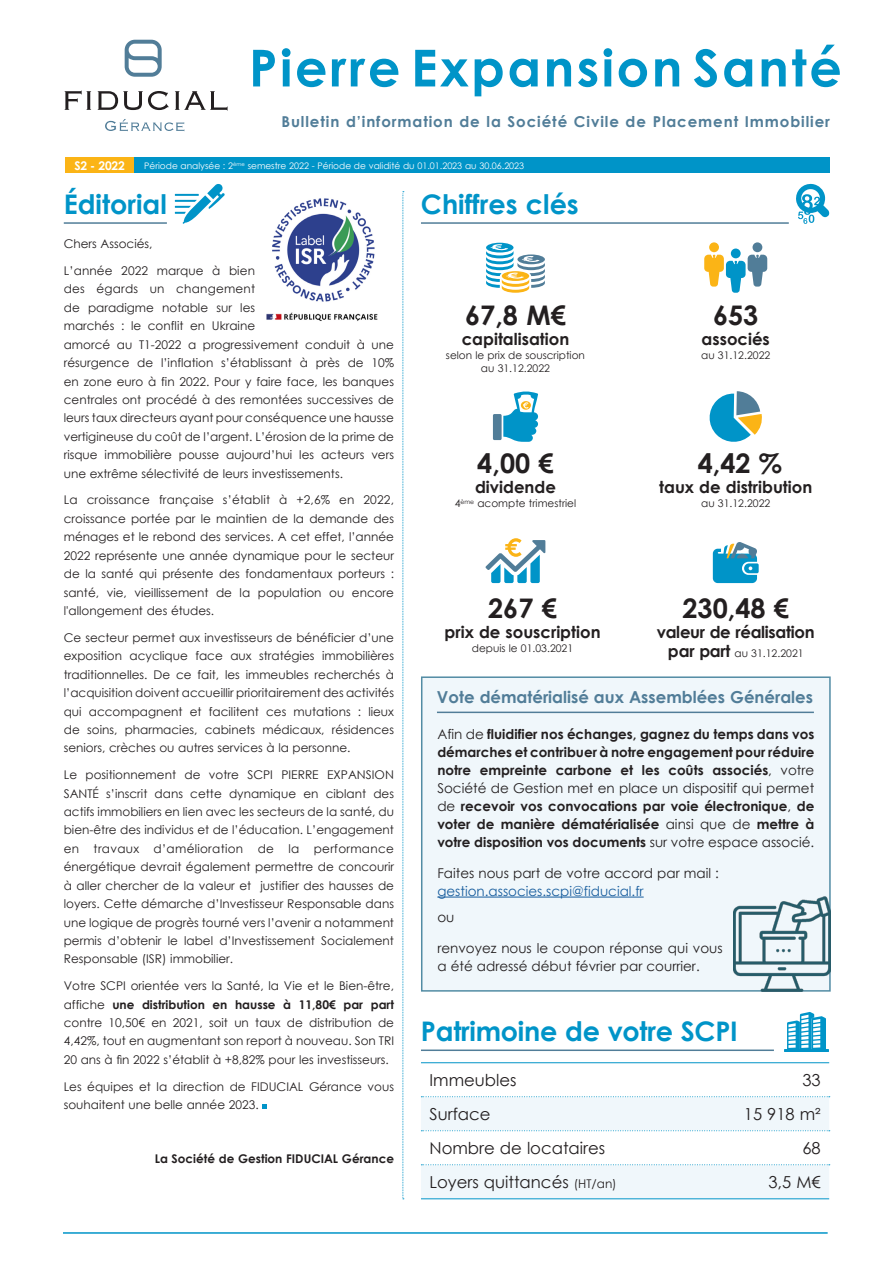
<style>
.page{position:relative;width:893px;height:1263px;background:#fff}
.page>*{position:absolute;margin:0;border:0;box-sizing:border-box;transform-origin:0 0}
.t1{font:700 51px "Century Gothic";letter-spacing:.05em;color:#0094c8}
.t2{font:700 27px "Century Gothic";color:#0094c8}
.t3{font:700 27px "Century Gothic";color:#231f20}
.t4{font:700 16.5px "Century Gothic";color:#231f20}
.t5{font:16.5px "Century Gothic";color:#231f20}
.t6{font:700 16.5px "Century Gothic";color:#517d98}
.t7{font:700 15px "Century Gothic";letter-spacing:.06em;color:#517d98}
.t8{font:700 13.5px/18px "Century Gothic";color:#231f20;text-align:justify}
.t9{font:13.5px/18px "Century Gothic";color:#231f20}
.t10{font:12px/18.5px "Century Gothic";color:#231f20;text-align:justify}
.t11{font:700 12px "Century Gothic";color:#231f20}
.t12{font:700 12px "Century Gothic";letter-spacing:-.02em;color:#fff}
.t13{font:10.5px/12.6px "Century Gothic";color:#231f20;text-align:center}
.t14{font:9px "Century Gothic";color:#fff}
.s1{font-weight:700}
.s2{font-weight:700;font-size:16.5px}
.s3{font-weight:400}
.s4{color:#175d9e}
.s5{font-size:12px}
</style>
<div class="page">
<hr style="left:63px;top:1232px;width:765px;height:2px;background:#0094c8">
<hr style="left:421px;top:222px;width:368px;height:2px;background:#517d98">
<svg style="left:796px;top:183px;width:34px;height:41px"></svg>
<svg style="left:402px;top:191px;width:2px;height:1008px"></svg>
<hr style="left:64px;top:222px;width:103px;height:2px;background:#517d98">
<svg style="left:175px;top:184px;width:50px;height:40px"></svg>
<div style="left:65px;top:157px;width:70px;height:16px;background:#fbb416"></div>
<div style="left:135px;top:157px;width:695px;height:16px;background:#0094c8"></div>
<svg style="left:65px;top:90px;width:26px;height:20px"></svg>
<svg style="left:98px;top:91px;width:71px;height:19px"></svg>
<svg style="left:175px;top:91px;width:53px;height:20px"></svg>
<svg style="left:105px;top:119px;width:79px;height:12px"></svg>
<svg style="left:125px;top:40px;width:37px;height:37px"></svg>
<div style="left:709px;top:242px;width:10px;height:10px;background:#fbb416;border-radius:50%"></div>
<div style="left:731px;top:249px;width:10px;height:9px;background:#0094c8;border-radius:50%"></div>
<div style="left:752px;top:242px;width:10px;height:10px;background:#517d98;border-radius:50%"></div>
<svg style="left:704px;top:255px;width:63px;height:38px"></svg>
<svg style="left:709px;top:391px;width:53px;height:51px"></svg>
<div style="left:493px;top:414px;width:9px;height:26px;background:#517d98"></div>
<svg style="left:503px;top:391px;width:35px;height:51px"></svg>
<svg style="left:486px;top:538px;width:59px;height:45px"></svg>
<svg style="left:713px;top:542px;width:46px;height:41px"></svg>
<svg style="left:486px;top:243px;width:59px;height:50px"></svg>
<svg style="left:421px;top:1096px;width:409px;height:103px"></svg>
<hr style="left:421px;top:1198px;width:408px;height:1px;background:#0094c8">
<hr style="left:421px;top:1062px;width:408px;height:1px;background:#0094c8">
<svg style="left:262px;top:1105px;width:5px;height:4px"></svg>
<hr style="left:421px;top:1049px;width:353px;height:2px;background:#517d98">
<svg style="left:784px;top:1012px;width:45px;height:40px"></svg>
<div style="left:422px;top:677px;width:408px;height:314px;background:#f0f7fb"></div>
<hr style="left:437px;top:897px;width:207px;height:1px;background:#175d9e">
<div style="left:421px;top:676px;width:410px;height:316px;border:2px solid #528ca4"></div>
<hr style="left:437px;top:712px;width:377px;height:1px;background:#517d98">
<img style="left:733px;top:895px;width:98px;height:97px">
<img style="left:266px;top:198px;width:112px;height:123px">
<p class="t12" style="left:74px;top:156px;width:52px">S2 - 2022</p>
<p class="t1" style="left:249px;top:29px;width:594px">Pierre Expansion Santé</p>
<p class="t7" style="left:281px;top:110px;width:550px">Bulletin d’information de la Société Civile de Placement Immobilier</p>
<p class="t14" style="left:144px;top:159px;width:381px">Période analysée : 2<sup>ème</sup> semestre 2022 - Période de validité du 01.01.2023 au 30.06.2023</p>
<p class="t2" style="left:64px;top:183px;width:105px">Éditorial</p>
<p class="t2" style="left:421px;top:183px;width:159px">Chiffres clés</p>
<p class="t10" style="left:64px;top:234px;width:90px">Chers Associés,</p>
<p class="t10" style="left:64px;top:261px;width:332px;text-align:left">L’année 2022 marque à bien<br>des égards un changement<br>de paradigme notable sur les<br>marchés : le conflit en Ukraine<br>amorcé au T1-2022 a progressivement conduit à une résurgence de l’inflation s’établissant à près de 10% en zone euro à fin 2022. Pour y faire face, les banques centrales ont procédé à des remontées successives de leurs taux directeurs ayant pour conséquence une hausse vertigineuse du coût de l’argent. L’érosion de la prime de risque immobilière pousse aujourd’hui les acteurs vers une extrême sélectivité de leurs investissements.</p>
<p class="t10" style="left:64px;top:491px;width:332px">La croissance française s’établit à +2,6% en 2022, croissance portée par le maintien de la demande des ménages et le rebond des services. A cet effet, l’année 2022 représente une année dynamique pour le secteur de la santé qui présente des fondamentaux porteurs : santé, vie, vieillissement de la population ou encore l'allongement des études.</p>
<p class="t10" style="left:64px;top:628px;width:332px">Ce secteur permet aux investisseurs de bénéficier d’une exposition acyclique face aux stratégies immobilières traditionnelles. De ce fait, les immeubles recherchés à l’acquisition doivent accueillir prioritairement des activités qui accompagnent et facilitent ces mutations : lieux de soins, pharmacies, cabinets médicaux, résidences seniors, crèches ou autres services à la personne.</p>
<p class="t10" style="left:64px;top:765px;width:332px">Le positionnement de votre SCPI PIERRE EXPANSION SANTÉ s’inscrit dans cette dynamique en ciblant des actifs immobiliers en lien avec les secteurs de la santé, du bien-être des individus et de l’éducation. L’engagement en travaux d’amélioration de la performance énergétique devrait également permettre de concourir à aller chercher de la valeur et justifier des hausses de loyers. Cette démarche d’Investisseur Responsable dans une logique de progrès tourné vers l’avenir a notamment permis d’obtenir le label d’Investissement Socialement Responsable (ISR) immobilier.</p>
<p class="t10" style="left:64px;top:976px;width:332px">Votre SCPI orientée vers la Santé, la Vie et le Bien-être, affiche <span class="s1">une distribution en hausse à 11,80€ par part </span>contre 10,50€ en 2021, soit un taux de distribution de 4,42%, tout en augmentant son report à nouveau. Son TRI 20 ans à fin 2022 s’établit à +8,82% pour les investisseurs.</p>
<p class="t10" style="left:64px;top:1077px;width:332px">Les équipes et la direction de FIDUCIAL Gérance vous souhaitent une belle année 2023.</p>
<p class="t11" style="left:155px;top:1149px;width:241px">La Société de Gestion FIDUCIAL Gérance</p>
<p class="t3" style="left:465px;top:294px;width:102px">67,8 M€</p>
<p class="t4" style="left:462px;top:326px;width:109px">capitalisation</p>
<p class="t13" style="left:446px;top:349px;width:141px">selon le prix de souscription au 31.12.2022</p>
<p class="t3" style="left:477px;top:443px;width:78px">4,00 €</p>
<p class="t4" style="left:475px;top:474px;width:82px">dividende</p>
<p class="t13" style="left:455px;top:497px;width:123px">4<sup>ème</sup> acompte trimestriel</p>
<p class="t3" style="left:488px;top:588px;width:70px">267 €</p>
<p class="t4" style="left:445px;top:619px;width:158px">prix de souscription</p>
<p class="t13" style="left:472px;top:642px;width:103px">depuis le 01.03.2021</p>
<p class="t3" style="left:713px;top:294px;width:47px">653</p>
<p class="t4" style="left:702px;top:326px;width:70px">associés</p>
<p class="t13" style="left:701px;top:349px;width:71px">au 31.12.2022</p>
<p class="t3" style="left:698px;top:443px;width:86px">4,42 %</p>
<p class="t4" style="left:659px;top:474px;width:155px">taux de distribution</p>
<p class="t13" style="left:701px;top:497px;width:71px">au 31.12.2022</p>
<p class="t3" style="left:682px;top:588px;width:108px">230,48 €</p>
<p class="t4" style="left:657px;top:619px;width:160px">valeur de réalisation</p>
<p class="t13" style="left:668px;top:647px;width:137px"><span class="s2">par part</span> au 31.12.2021</p>
<p class="t6" style="left:437px;top:684px;width:378px">Vote dématérialisé aux Assemblées Générales</p>
<p class="t8" style="left:437px;top:724px;width:378px"><span class="s3">Afin de</span> fluidifier nos échanges, gagnez du temps dans vos démarches et contribuer à notre engagement pour réduire notre empreinte carbone et les coûts associés<span class="s3">, votre Société de Gestion met en place un dispositif qui permet de</span> recevoir vos convocations par voie électronique<span class="s3">,</span> de voter de manière dématérialisée <span class="s3">ainsi que de</span> mettre à votre disposition vos documents <span class="s3">sur votre espace associé.</span></p>
<p class="t9" style="left:437px;top:864px;width:283px">Faites nous part de votre accord par mail : <span class="s4">gestion.associes.scpi@fiducial.fr</span></p>
<p class="t9" style="left:437px;top:908px;width:19px">ou</p>
<p class="t9" style="left:437px;top:939px;width:287px">renvoyez nous le coupon réponse qui vous a été adressé début février par courrier.</p>
<p class="t2" style="left:421px;top:1011px;width:318px">Patrimoine de votre SCPI</p>
<p class="t5" style="left:429px;top:1068px;width:89px">Immeubles</p>
<p class="t5" style="left:802px;top:1068px;width:20px">33</p>
<p class="t5" style="left:429px;top:1102px;width:63px">Surface</p>
<p class="t5" style="left:744px;top:1102px;width:78px">15 918 m²</p>
<p class="t5" style="left:429px;top:1136px;width:177px">Nombre de locataires</p>
<p class="t5" style="left:802px;top:1136px;width:20px">68</p>
<p class="t5" style="left:429px;top:1170px;width:189px">Loyers quittancés <span class="s5">(HT/an)</span></p>
<p class="t5" style="left:768px;top:1170px;width:54px">3,5 M€</p>
</div>
